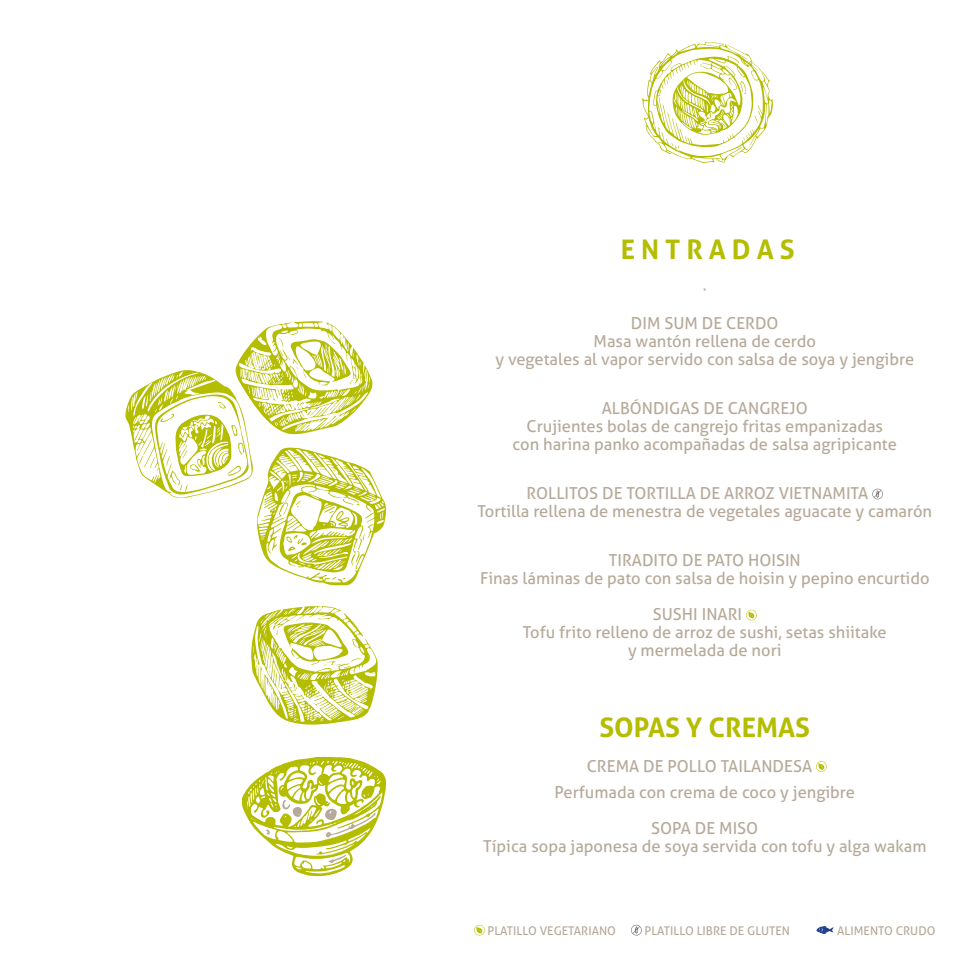
<style>
.page{position:relative;width:978px;height:978px;background:#fff}
.page>*{position:absolute;margin:0;border:0;box-sizing:border-box;transform-origin:0 0}
.t1{font:700 27px "Aller";color:#b4bd00}
.t2{font:16.5px/18px "Aller";color:#b6a999;text-align:center}
.t3{font:12px "Aller";color:#b6a999}
</style>
<div class="page">
<svg style="left:872px;top:489px;width:11px;height:10px"></svg>
<svg style="left:746px;top:610px;width:11px;height:10px"></svg>
<svg style="left:251px;top:606px;width:127px;height:119px"></svg>
<svg style="left:125px;top:321px;width:261px;height:265px"></svg>
<svg style="left:642px;top:42px;width:131px;height:121px"></svg>
<svg style="left:474px;top:925px;width:11px;height:10px"></svg>
<svg style="left:631px;top:925px;width:11px;height:10px"></svg>
<svg style="left:816px;top:926px;width:18px;height:8px"></svg>
<svg style="left:816px;top:761px;width:11px;height:11px"></svg>
<svg style="left:242px;top:757px;width:144px;height:119px"></svg>
<h1 class="t1" style="left:621px;top:234px;width:175px">E N T R A D A S</h1>
<p class="t2" style="left:631px;top:271px;width:149px;line-height:35px">·<br>DIM SUM DE CERDO</p>
<p class="t2" style="left:495px;top:333px;width:420px">Masa wantón rellena de cerdo<br>y vegetales al vapor servido con salsa de soya y jengibre</p>
<p class="t2" style="left:513px;top:400px;width:386px">ALBÓNDIGAS DE CANGREJO<br>Crujientes bolas de cangrejo fritas empanizadas con harina panko acompañadas de salsa agripicante</p>
<p class="t2" style="left:477px;top:485px;width:456px;text-align:left;text-indent:49px">ROLLITOS DE TORTILLA DE ARROZ VIETNAMITA<br>Tortilla rellena de menestra de vegetales aguacate y camarón</p>
<p class="t2" style="left:480px;top:552px;width:451px">TIRADITO DE PATO HOISIN<br>Finas láminas de pato con salsa de hoisin y pepino encurtido</p>
<p class="t2" style="left:653px;top:606px;width:91px">SUSHI INARI</p>
<p class="t2" style="left:523px;top:624px;width:365px">Tofu frito relleno de arroz de sushi, setas shiitake</p>
<p class="t2" style="left:628px;top:642px;width:155px">y mermelada de nori</p>
<h1 class="t1" style="left:599px;top:711px;width:212px">SOPAS Y CREMAS</h1>
<p class="t2" style="left:555px;top:753px;width:302px;line-height:26.5px;text-align:left;text-indent:32px">CREMA DE POLLO TAILANDESA<br>Perfumada con crema de coco y jengibre</p>
<p class="t2" style="left:483px;top:820px;width:445px">SOPA DE MISO<br>Típica sopa japonesa de soya servida con tofu y alga wakam</p>
<p class="t3" style="left:488px;top:924px;width:130px">PLATILLO VEGETARIANO</p>
<p class="t3" style="left:645px;top:924px;width:147px">PLATILLO LIBRE DE GLUTEN</p>
<p class="t3" style="left:837px;top:924px;width:100px">ALIMENTO CRUDO</p>
</div>
